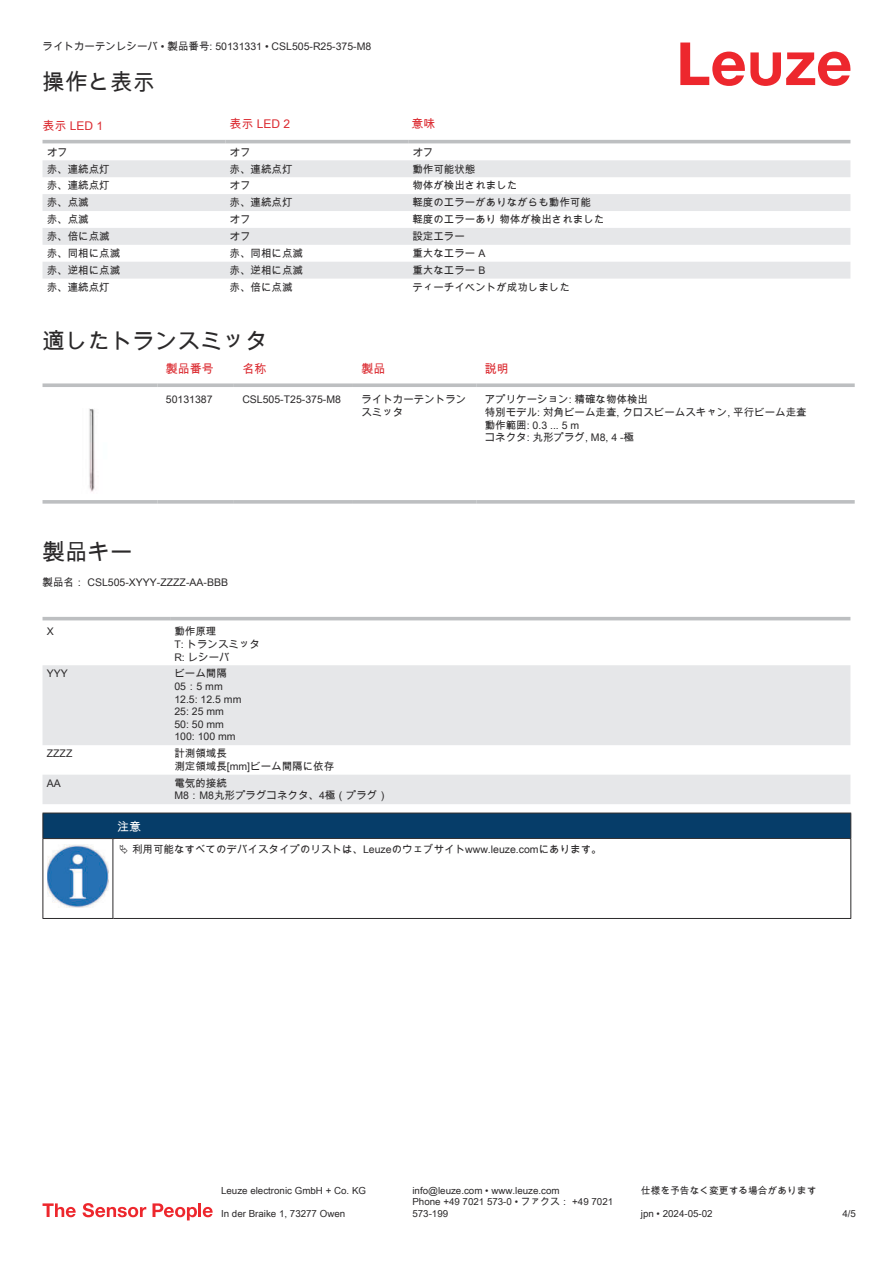
<style>
.page{position:relative;width:893px;height:1263px;background:#fff}
.page>*{position:absolute;margin:0;border:0;box-sizing:border-box;transform-origin:0 0}
.t1{font:22.5px "Arial Unicode MS";color:#2b292a}
.t2{font:12px "Arial Unicode MS";color:#db2a30}
.t3{font:12px "Arial Unicode MS";color:#fff}
.t4{font:10.5px/12.6px "Arial Unicode MS";color:#2b292a}
.t5{font:9.75px/11.7px "Arial Unicode MS";color:#2b292a}
</style>
<div class="page">
<svg style="left:680px;top:43px;width:170px;height:43px"></svg>
<svg style="left:43px;top:143px;width:807px;height:1px"></svg>
<svg style="left:43px;top:160px;width:807px;height:119px;fill:#e6e7e9"></svg>
<hr style="left:43px;top:140px;width:182px;height:3px;background:#bdbfc1">
<hr style="left:225px;top:140px;width:183px;height:3px;background:#bdbfc1">
<hr style="left:408px;top:140px;width:442px;height:3px;background:#bdbfc1">
<svg style="left:43px;top:383px;width:114px;height:4px"></svg>
<svg style="left:157px;top:383px;width:77px;height:4px"></svg>
<svg style="left:234px;top:383px;width:119px;height:4px"></svg>
<svg style="left:353px;top:383px;width:123px;height:4px"></svg>
<svg style="left:476px;top:383px;width:379px;height:4px;background:#c4c6c8"></svg>
<svg style="left:43px;top:500px;width:114px;height:4px"></svg>
<svg style="left:157px;top:500px;width:77px;height:4px"></svg>
<svg style="left:234px;top:500px;width:119px;height:4px"></svg>
<svg style="left:353px;top:500px;width:123px;height:4px"></svg>
<svg style="left:476px;top:500px;width:379px;height:4px;background:#c3c5c7"></svg>
<img style="left:89px;top:408px;width:6px;height:84px">
<svg style="left:43px;top:620px;width:807px;height:1px"></svg>
<svg style="left:43px;top:665px;width:807px;height:139px;fill:#e6e7e9"></svg>
<hr style="left:43px;top:617px;width:127px;height:3px;background:#bdbfc1">
<hr style="left:170px;top:617px;width:680px;height:3px;background:#bdbfc1">
<svg style="left:43px;top:1203px;width:33px;height:14px"></svg>
<svg style="left:83px;top:1203px;width:63px;height:14px"></svg>
<svg style="left:153px;top:1203px;width:44px;height:17px"></svg>
<hr style="left:198px;top:1203px;width:3px;height:14px;background:#ed272d">
<svg style="left:203px;top:1207px;width:10px;height:10px"></svg>
<hr style="left:43px;top:838px;width:70px;height:1px;background:#2b292a">
<div style="left:43px;top:813px;width:808px;height:25px;background:#063d69"></div>
<hr style="left:113px;top:838px;width:738px;height:1px;background:#2b292a">
<hr style="left:43px;top:839px;width:1px;height:75px;background:#2b292a">
<hr style="left:113px;top:839px;width:1px;height:75px;background:#2b292a">
<hr style="left:850px;top:839px;width:1px;height:75px;background:#2b292a">
<hr style="left:43px;top:918px;width:70px;height:1px;background:#2b292a">
<hr style="left:113px;top:918px;width:738px;height:1px;background:#2b292a">
<img style="left:47px;top:845px;width:61px;height:63px">
<p class="t4" style="left:43px;top:40px;width:330px">ライトカーテンレシーバ • 製品番号: 50131331 • CSL505-R25-375-M8</p>
<h1 class="t1" style="left:43px;top:66px;width:114px">操作と表示</h1>
<p class="t2" style="left:43px;top:117px;width:62px">表示 LED 1</p>
<p class="t2" style="left:230px;top:115px;width:62px">表示 LED 2</p>
<p class="t2" style="left:411px;top:115px;width:25px">意味</p>
<p class="t4" style="left:47px;top:145px;width:22px">オフ</p>
<p class="t4" style="left:230px;top:145px;width:22px">オフ</p>
<p class="t4" style="left:412px;top:145px;width:22px">オフ</p>
<p class="t4" style="left:47px;top:162px;width:64px">赤、連続点灯</p>
<p class="t4" style="left:230px;top:162px;width:64px">赤、連続点灯</p>
<p class="t4" style="left:412px;top:162px;width:64px">動作可能状態</p>
<p class="t4" style="left:47px;top:179px;width:64px">赤、連続点灯</p>
<p class="t4" style="left:230px;top:179px;width:22px">オフ</p>
<p class="t4" style="left:412px;top:179px;width:106px">物体が検出されました</p>
<p class="t4" style="left:47px;top:196px;width:43px">赤、点滅</p>
<p class="t4" style="left:230px;top:196px;width:64px">赤、連続点灯</p>
<p class="t4" style="left:412px;top:196px;width:180px">軽度のエラーがありながらも動作可能</p>
<p class="t4" style="left:47px;top:213px;width:43px">赤、点滅</p>
<p class="t4" style="left:230px;top:213px;width:22px">オフ</p>
<p class="t4" style="left:412px;top:213px;width:193px">軽度のエラーあり 物体が検出されました</p>
<p class="t4" style="left:47px;top:230px;width:64px">赤、倍に点滅</p>
<p class="t4" style="left:230px;top:230px;width:22px">オフ</p>
<p class="t4" style="left:412px;top:230px;width:54px">設定エラー</p>
<p class="t4" style="left:47px;top:247px;width:75px">赤、同相に点滅</p>
<p class="t4" style="left:230px;top:247px;width:75px">赤、同相に点滅</p>
<p class="t4" style="left:412px;top:247px;width:74px">重大なエラー A</p>
<p class="t4" style="left:47px;top:264px;width:75px">赤、逆相に点滅</p>
<p class="t4" style="left:230px;top:264px;width:75px">赤、逆相に点滅</p>
<p class="t4" style="left:412px;top:264px;width:74px">重大なエラー B</p>
<p class="t4" style="left:47px;top:281px;width:64px">赤、連続点灯</p>
<p class="t4" style="left:230px;top:281px;width:64px">赤、倍に点滅</p>
<p class="t4" style="left:412px;top:281px;width:159px">ティーチイベントが成功しました</p>
<h1 class="t1" style="left:43px;top:325px;width:226px">適したトランスミッタ</h1>
<p class="t2" style="left:166px;top:360px;width:49px">製品番号</p>
<p class="t2" style="left:242px;top:360px;width:25px">名称</p>
<p class="t2" style="left:361px;top:360px;width:25px">製品</p>
<p class="t2" style="left:485px;top:360px;width:25px">説明</p>
<p class="t4" style="left:166px;top:393px;width:48px">50131387</p>
<p class="t4" style="left:242px;top:393px;width:100px">CSL505-T25-375-M8</p>
<p class="t4" style="left:361px;top:393px;width:106px">ライトカーテントランスミッタ</p>
<p class="t4" style="left:485px;top:393px;width:324px">アプリケーション: 精確な物体検出<br>特別モデル: 対角ビーム走査, クロスビームスキャン, 平行ビーム走査動作範囲: 0.3 ... 5 m<br>コネクタ: 丸形プラグ, M8, 4 -極</p>
<h1 class="t1" style="left:43px;top:536px;width:91px">製品キー</h1>
<p class="t4" style="left:43px;top:576px;width:187px">製品名： CSL505-XYYY-ZZZZ-AA-BBB</p>
<p class="t4" style="left:47px;top:625px;width:9px">X</p>
<p class="t4" style="left:174px;top:625px;width:87px">動作原理<br>T: トランスミッタ<br>R: レシーバ</p>
<p class="t4" style="left:47px;top:667px;width:23px">YYY</p>
<p class="t4" style="left:174px;top:667px;width:69px">ビーム間隔<br>05：5 mm<br>12.5: 12.5 mm<br>25: 25 mm<br>50: 50 mm<br>100: 100 mm</p>
<p class="t4" style="left:47px;top:747px;width:27px">ZZZZ</p>
<p class="t4" style="left:174px;top:747px;width:161px">計測領域長<br>測定領域長[mm]ビーム間隔に依存</p>
<p class="t4" style="left:47px;top:777px;width:16px">AA</p>
<p class="t4" style="left:174px;top:777px;width:215px">電気的接続<br>M8：M8丸形プラグコネクタ、4極（プラグ）</p>
<p class="t3" style="left:117px;top:818px;width:25px">注意</p>
<p class="t4" style="left:132px;top:843px;width:471px">利用可能なすべてのデバイスタイプのリストは、Leuzeのウェブサイトwww.leuze.comにあります。</p>
<p class="t5" style="left:221px;top:1184px;width:146px">Leuze electronic GmbH + Co. KG</p>
<p class="t5" style="left:412px;top:1184px;width:149px">info@leuze.com • www.leuze.com</p>
<p class="t5" style="left:641px;top:1184px;width:177px">仕様を予告なく変更する場合があります</p>
<p class="t5" style="left:221px;top:1207px;width:126px">In der Braike 1, 73277 Owen</p>
<p class="t5" style="left:412px;top:1196px;width:202px">Phone +49 7021 573-0 • ファクス： +49 7021<br>573-199</p>
<p class="t5" style="left:641px;top:1207px;width:73px">jpn • 2024-05-02</p>
<p class="t5" style="left:842px;top:1207px;width:15px">4/5</p>
</div>
